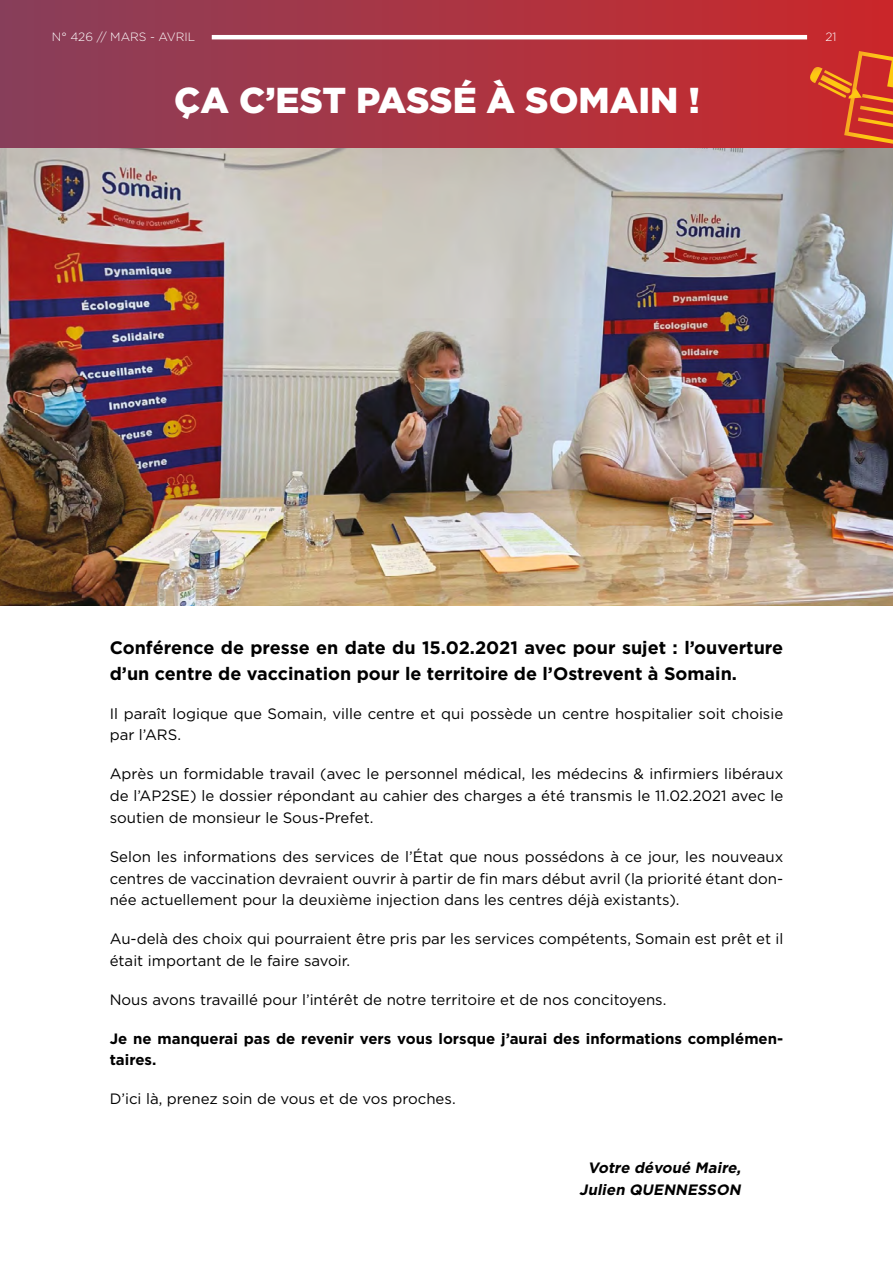
<style>
.page{position:relative;width:893px;height:1263px;background:#fff}
.page>*{position:absolute;margin:0;border:0;box-sizing:border-box;transform-origin:0 0}
.t1{font:900 36px "Gotham";color:#fff}
.t2{font:700 18px/25.3px "Gotham";color:#000}
.t3{font:15px/21.8px "Gotham";color:#000}
.t4{font:700 15px/21.8px "Gotham";color:#000}
.t5{font:italic 700 15px/21.8px "Gotham";color:#000;text-align:center}
.t6{font:300 12px "Gotham";color:#fff}
</style>
<div class="page">
<img style="left:0;top:147px;width:893px;height:459px">
<div style="left:0;top:0;width:893px;height:147px;background:linear-gradient(to right,#88405b,#cc282a)"></div>
<svg style="left:809px;top:51px;width:84px;height:93px"></svg>
<hr style="left:212px;top:35px;width:595px;height:4px;background:#fff">
<p class="t6" style="left:52px;top:30px;width:145px">N° 426 // MARS - AVRIL</p>
<p class="t6" style="left:825px;top:30px;width:13px">21</p>
<h1 class="t1" style="left:174px;top:80px;width:527px">ÇA C’EST PASSÉ À SOMAIN !</h1>
<p class="t2" style="left:110px;top:635px;width:675px">Conférence de presse en date du 15.02.2021 avec pour sujet : l’ouverture d’un centre de vaccination pour le territoire de l’Ostrevent à Somain.</p>
<p class="t3" style="left:110px;top:702px;width:675px">Il paraît logique que Somain, ville centre et qui possède un centre hospitalier soit choisie par l’ARS.</p>
<p class="t3" style="left:110px;top:763px;width:675px;text-align:justify">Après un formidable travail (avec le personnel médical, les médecins &amp; infirmiers libéraux de l’AP2SE) le dossier répondant au cahier des charges a été transmis le 11.02.2021 avec le soutien de monsieur le Sous-Prefet.</p>
<p class="t3" style="left:110px;top:845px;width:675px;text-align:justify">Selon les informations des services de l’État que nous possédons à ce jour, les nouveaux centres de vaccination devraient ouvrir à partir de fin mars début avril (la priorité étant don&shy;née actuellement pour la deuxième injection dans les centres déjà existants).</p>
<p class="t3" style="left:110px;top:928px;width:675px">Au-delà des choix qui pourraient être pris par les services compétents, Somain est prêt et il était important de le faire savoir.</p>
<p class="t3" style="left:110px;top:988px;width:558px">Nous avons travaillé pour l’intérêt de notre territoire et de nos concitoyens.</p>
<p class="t4" style="left:110px;top:1027px;width:675px">Je ne manquerai pas de revenir vers vous lorsque j’aurai des informations complémen&shy;taires.</p>
<p class="t3" style="left:110px;top:1088px;width:347px">D’ici là, prenez soin de vous et de vos proches.</p>
<p class="t5" style="left:579px;top:1157px;width:166px">Votre dévoué Maire,<br>Julien QUENNESSON</p>
</div>
